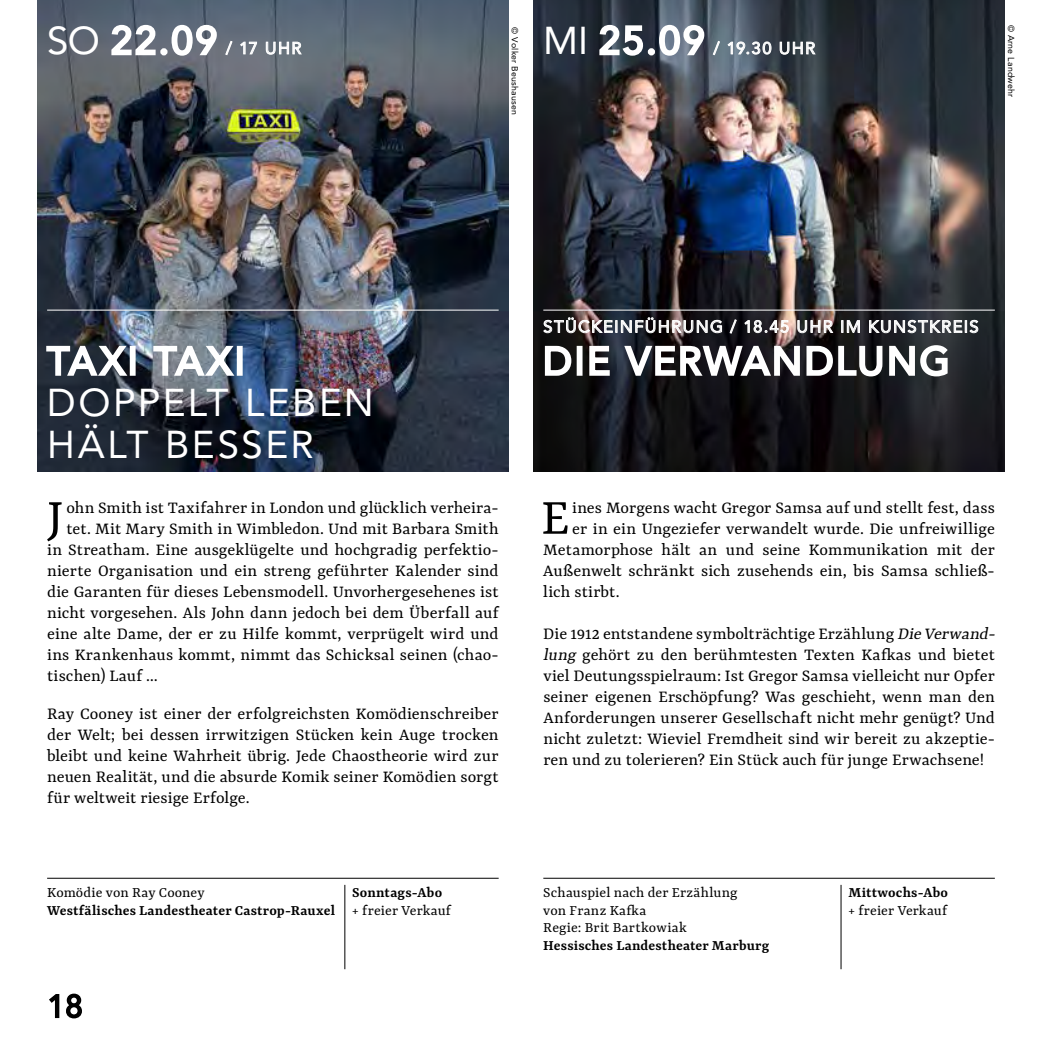
<style>
.page{position:relative;width:1042px;height:1042px;background:#fff}
.page>*{position:absolute;margin:0;border:0;box-sizing:border-box;transform-origin:0 0}
.t1{font:55.3px "Yrsa";color:#000}
.t2{font:38.5px/42px "Avenir LT Std";letter-spacing:.07em;color:#fff}
.t3{font:31.5px "Avenir LT Std";color:#000}
.t4{font:18.38px/21px "Yrsa";letter-spacing:.005em;color:#000;text-align:justify}
.t5{font:16.62px "Avenir LT Std";letter-spacing:.085em;color:#fff}
.t6{font:15.75px/17.5px "Yrsa";letter-spacing:.01em;color:#000}
.t7{font:600 15.75px "Yrsa";letter-spacing:.01em;color:#000}
.t8{font:8.75px "Avenir LT Std";letter-spacing:.025em;color:#000}
.s1{font-style:italic}
</style>
<div class="page">
<img style="left:37px;top:0;width:471px;height:471px">
<img style="left:533px;top:0;width:472px;height:471px">
<svg style="left:45px;top:337px;width:85px;height:41px"></svg>
<div style="left:130px;top:346px;width:6px;height:30px;border:3px solid #fff"></div>
<svg style="left:152px;top:337px;width:85px;height:41px"></svg>
<div style="left:237px;top:346px;width:6px;height:30px;border:3px solid #fff"></div>
<svg style="left:543px;top:317px;width:435px;height:73px;background:#525255"></svg>
<svg style="left:109px;top:24px;width:48px;height:33px"></svg>
<div style="left:160px;top:48px;width:8px;height:7px;border:3px solid #fff;border-radius:50%"></div>
<svg style="left:170px;top:24px;width:48px;height:34px"></svg>
<svg style="left:225px;top:41px;width:8px;height:14px"></svg>
<svg style="left:240px;top:42px;width:17px;height:12px"></svg>
<svg style="left:266px;top:42px;width:36px;height:13px"></svg>
<svg style="left:597px;top:24px;width:47px;height:33px"></svg>
<div style="left:648px;top:48px;width:7px;height:7px;border:3px solid #fff;border-radius:50%"></div>
<svg style="left:658px;top:24px;width:47px;height:34px"></svg>
<svg style="left:713px;top:41px;width:7px;height:14px"></svg>
<svg style="left:727px;top:41px;width:44px;height:14px"></svg>
<svg style="left:779px;top:42px;width:37px;height:13px"></svg>
<svg style="left:49px;top:993px;width:33px;height:26px"></svg>
<hr style="left:47px;top:310px;width:452px;height:1px;background:#fff">
<hr style="left:543px;top:310px;width:452px;height:1px;background:#fff">
<hr style="left:344px;top:885px;width:1px;height:84px;background:#000">
<hr style="left:840px;top:885px;width:1px;height:84px;background:#000">
<hr style="left:47px;top:878px;width:452px;height:1px;background:#000">
<hr style="left:543px;top:878px;width:452px;height:1px;background:#000">
<h2 class="t2" style="left:47px;top:20px;width:171px">SO 22.09</h2>
<p class="t5" style="left:226px;top:38px;width:77px">/ 17 UHR</p>
<p class="t8" style="left:520px;top:27px;width:89px;rotate:90deg">© Volker Beushausen</p>
<p class="t8" style="left:1016px;top:25px;width:74px;rotate:90deg">© Arne Landwehr</p>
<h2 class="t2" style="left:543px;top:20px;width:163px">MI 25.09</h2>
<p class="t5" style="left:713px;top:38px;width:104px">/ 19.30 UHR</p>
<h2 class="t2" style="left:47px;top:340px;width:328px">TAXI TAXI<br>DOPPELT LEBEN<br>HÄLT BESSER</h2>
<h1 class="t1" style="left:47px;top:488px;width:18px">J</h1>
<p class="t4" style="left:66px;top:496px;width:434px">ohn Smith ist Taxifahrer in London und glücklich verheira-</p>
<p class="t4" style="left:66px;top:517px;width:434px">tet. Mit Mary Smith in Wimbledon. Und mit Barbara Smith</p>
<p class="t4" style="left:47px;top:538px;width:453px">in Streatham. Eine ausgeklügelte und hochgradig perfektio-</p>
<p class="t4" style="left:47px;top:559px;width:453px">nierte Organisation und ein streng geführter Kalender sind</p>
<p class="t4" style="left:47px;top:580px;width:453px">die Garanten für dieses Lebensmodell. Unvorhergesehenes ist</p>
<p class="t4" style="left:47px;top:601px;width:453px">nicht vorgesehen. Als John dann jedoch bei dem Überfall auf</p>
<p class="t4" style="left:47px;top:622px;width:453px">eine alte Dame, der er zu Hilfe kommt, verprügelt wird und</p>
<p class="t4" style="left:47px;top:643px;width:453px">ins Krankenhaus kommt, nimmt das Schicksal seinen (chao-</p>
<p class="t4" style="left:47px;top:664px;width:112px">tischen) Lauf …</p>
<p class="t4" style="left:47px;top:703px;width:453px">Ray Cooney ist einer der erfolgreichsten Komödienschreiber der Welt; bei dessen irrwitzigen Stücken kein Auge trocken bleibt und keine Wahrheit übrig. Jede Chaostheorie wird zur neuen Realität, und die absurde Komik seiner Komödien sorgt für weltweit riesige Erfolge.</p>
<p class="t6" style="left:47px;top:883px;width:159px">Komödie von Ray Cooney</p>
<p class="t7" style="left:47px;top:901px;width:289px">Westfälisches Landestheater Castrop-Rauxel</p>
<p class="t7" style="left:352px;top:884px;width:91px">Sonntags-Abo</p>
<p class="t6" style="left:352px;top:901px;width:100px">+ freier Verkauf</p>
<h3 class="t3" style="left:47px;top:988px;width:37px">18</h3>
<p class="t5" style="left:543px;top:317px;width:437px">STÜCKEINFÜHRUNG / 18.45 UHR IM KUNSTKREIS</p>
<h2 class="t2" style="left:543px;top:340px;width:408px">DIE VERWANDLUNG</h2>
<h1 class="t1" style="left:541px;top:488px;width:30px">E</h1>
<p class="t4" style="left:572px;top:496px;width:424px">ines Morgens wacht Gregor Samsa auf und stellt fest, dass</p>
<p class="t4" style="left:572px;top:517px;width:424px">er in ein Ungeziefer verwandelt wurde. Die unfreiwillige</p>
<p class="t4" style="left:543px;top:538px;width:453px">Metamorphose hält an und seine Kommunikation mit der</p>
<p class="t4" style="left:543px;top:559px;width:453px">Außenwelt schränkt sich zusehends ein, bis Samsa schließ-</p>
<p class="t4" style="left:543px;top:580px;width:78px">lich stirbt.</p>
<p class="t4" style="left:543px;top:622px;width:456px;text-align:left">Die 1912 entstandene symbolträchtige Erzählung <span class="s1">Die Verwand&shy;lung</span> gehört zu den berühmtesten Texten Kafkas und bietet viel Deutungsspielraum: Ist Gregor Samsa vielleicht nur Opfer seiner eigenen Erschöpfung? Was geschieht, wenn man den Anforderungen unserer Gesellschaft nicht mehr genügt? Und nicht zuletzt: Wieviel Fremdheit sind wir bereit zu akzeptie&shy;ren und zu tolerieren? Ein Stück auch für junge Erwachsene!</p>
<p class="t6" style="left:543px;top:883px;width:196px">Schauspiel nach der Erzählung von Franz Kafka<br>Regie: Brit Bartkowiak</p>
<p class="t7" style="left:543px;top:936px;width:227px">Hessisches Landestheater Marburg</p>
<p class="t7" style="left:848px;top:884px;width:101px">Mittwochs-Abo</p>
<p class="t6" style="left:848px;top:901px;width:100px">+ freier Verkauf</p>
</div>
